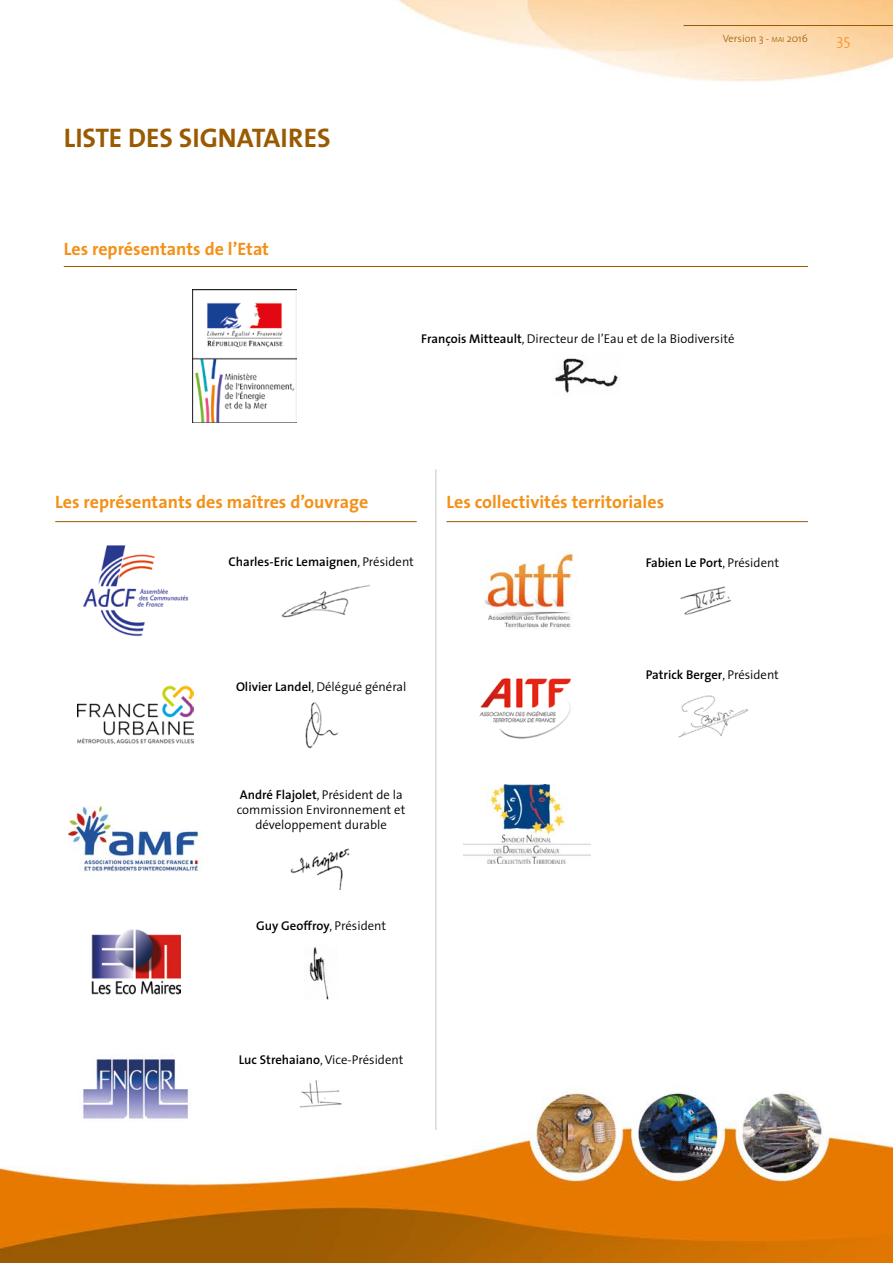
<style>
.page{position:relative;width:893px;height:1263px;background:#fff}
.page>*{position:absolute;margin:0;border:0;box-sizing:border-box;transform-origin:0 0}
.t1{font:700 27px "The Sans";color:#9a5a02}
.t2{font:700 18px "The Sans";color:#f39118}
.t3{font:300 15px "The Sans";color:#f39118}
.t4{font:300 12.75px/15.3px "The Sans";color:#000;text-align:center}
.t5{font:600 12.75px "The Sans";color:#000}
.t6{font:300 10.5px "The Sans";color:#9a5a02}
.s1{font-size:7.35px}
.s2{font-weight:600}
.s3{font-weight:300}
</style>
<div class="page">
<img style="left:0;top:0;width:893px;height:1263px">
<hr style="left:684px;top:25px;width:209px;height:1px;background:#9a5a02">
<hr style="left:64px;top:266px;width:744px;height:1px;background:#9a5a02">
<img style="left:193px;top:289px;width:103px;height:133px">
<hr style="left:446px;top:521px;width:362px;height:1px;background:#9a5a02">
<img style="left:475px;top:551px;width:103px;height:79px">
<img style="left:475px;top:673px;width:103px;height:69px">
<img style="left:463px;top:784px;width:127px;height:80px">
<img style="left:674px;top:692px;width:77px;height:49px">
<img style="left:670px;top:575px;width:85px;height:48px">
<img style="left:551px;top:355px;width:69px;height:40px">
<hr style="left:55px;top:521px;width:362px;height:1px;background:#9a5a02">
<img style="left:78px;top:535px;width:115px;height:111px">
<img style="left:78px;top:686px;width:115px;height:58px">
<img style="left:68px;top:807px;width:135px;height:65px">
<img style="left:91px;top:930px;width:89px;height:68px">
<img style="left:78px;top:1055px;width:115px;height:66px">
<img style="left:265px;top:581px;width:112px;height:38px">
<img style="left:295px;top:700px;width:52px;height:49px">
<img style="left:285px;top:841px;width:72px;height:48px">
<img style="left:299px;top:946px;width:45px;height:56px">
<img style="left:296px;top:1076px;width:51px;height:42px">
<hr style="left:435px;top:469px;width:1px;height:661px;background:#c6c6c6">
<h1 class="t1" style="left:64px;top:115px;width:268px">LISTE DES SIGNATAIRES</h1>
<h2 class="t2" style="left:64px;top:234px;width:207px">Les représentants de l’Etat</h2>
<p class="t6" style="left:723px;top:29px;width:87px">Version 3 - <span class="s1">mai</span> 2016</p>
<p class="t3" style="left:836px;top:28px;width:15px">35</p>
<p class="t4" style="left:421px;top:331px;width:315px"><span class="s2">François Mitteault</span>, Directeur de l’Eau et de la Biodiversité</p>
<h2 class="t2" style="left:55px;top:487px;width:314px">Les représentants des maîtres d’ouvrage</h2>
<p class="t5" style="left:228px;top:551px;width:187px">Charles-Eric Lemaignen<span class="s3">, Président</span></p>
<h2 class="t2" style="left:446px;top:487px;width:219px">Les collectivités territoriales</h2>
<p class="t5" style="left:646px;top:552px;width:135px">Fabien Le Port<span class="s3">, Président</span></p>
<p class="t4" style="left:236px;top:678px;width:172px"><span class="s2">Olivier Landel</span>, Délégué général</p>
<p class="t4" style="left:237px;top:786px;width:170px"><span class="s2">André Flajolet</span>, Président de la commission Environnement et développement durable</p>
<p class="t5" style="left:256px;top:915px;width:131px">Guy Geoffroy<span class="s3">, Président</span></p>
<p class="t5" style="left:646px;top:664px;width:135px">Patrick Berger<span class="s3">, Président</span></p>
<p class="t4" style="left:239px;top:1051px;width:166px"><span class="s2">Luc Strehaiano</span>, Vice-Président</p>
</div>
